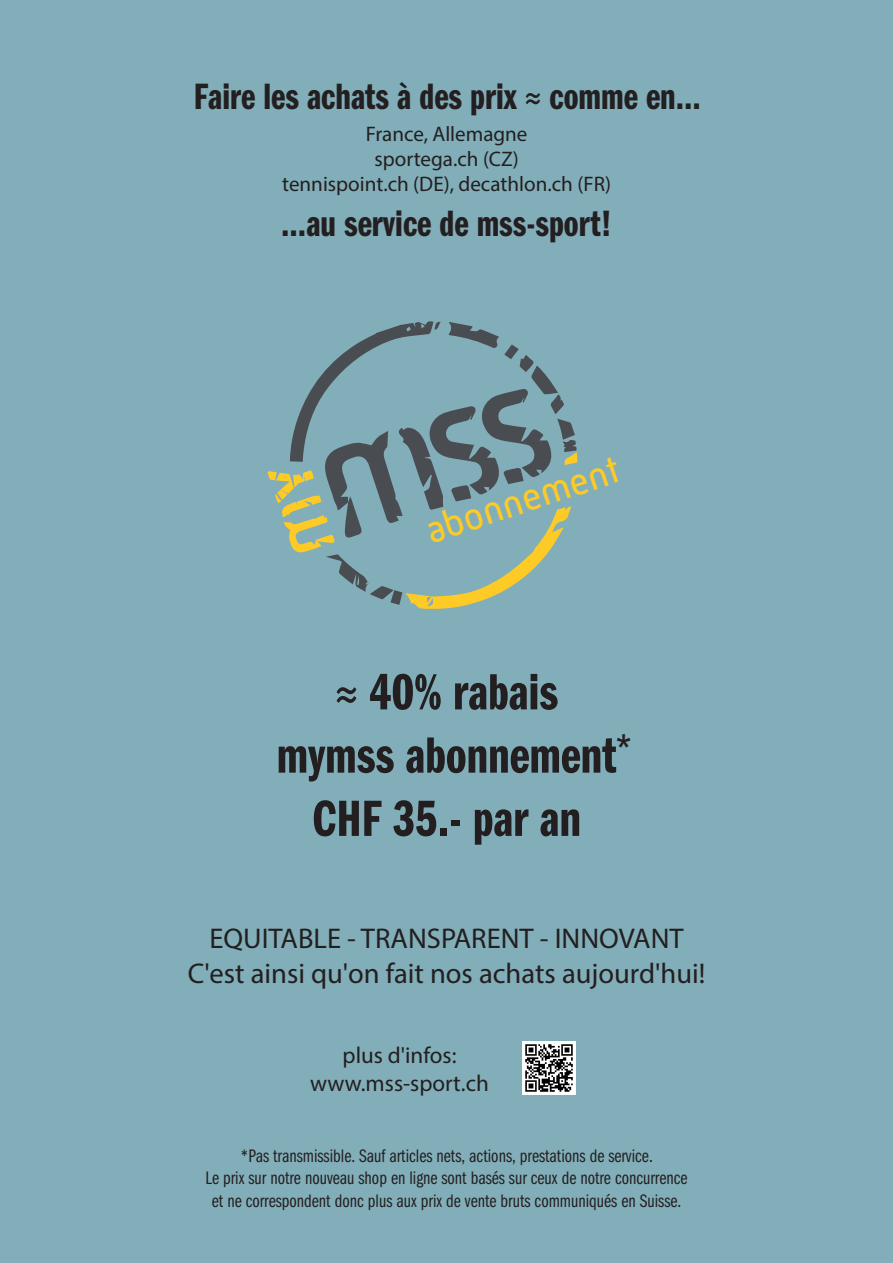
<style>
.page{position:relative;width:893px;height:1263px;background:#82aeb9}
.page>*{position:absolute;margin:0;border:0;box-sizing:border-box;transform-origin:0 0}
.t1{font:52.65px/63.3px "Franklin Gothic LT Pro Dm Cm";color:#231f20;text-align:center}
.t2{font:37.95px "Franklin Gothic LT Pro Dm Cm";color:#231f20}
.t3{font:37.95px "Mic 32 New";color:#feca26}
.t4{font:500 31.65px "Franklin Gothic";color:#231f20}
.t5{font:28.65px "Myriad Pro";color:#231f20}
.t6{font:23.1px/27.8px "Myriad Pro";color:#231f20;text-align:center}
.t7{font:21.15px/25.3px "Myriad Pro";color:#231f20;text-align:center}
.t8{font:18.75px/22.5px "Franklin Gothic LT Pro Bk Cm";color:#231f20;text-align:center}
</style>
<div class="page">
<svg style="left:268px;top:321px;width:310px;height:288px"></svg>
<img style="left:523px;top:1042px;width:52px;height:52px">
<h2 class="t2" style="left:194px;top:75px;width:508px">Faire les achats à des prix ≈ comme en...</h2>
<p class="t7" style="left:282px;top:121px;width:330px">France, Allemagne<br>sportega.ch (CZ)<br>tennispoint.ch (DE), decathlon.ch (FR)</p>
<h2 class="t2" style="left:281px;top:202px;width:332px">...au service de mss-sport!</h2>
<h2 class="t3" style="left:420px;top:510px;width:203px;rotate:-18deg">abonnement</h2>
<h1 class="t1" style="left:277px;top:661px;width:341px">≈ 40% rabais mymss abonnement<br>CHF 35.- par an</h1>
<h3 class="t4" style="left:614px;top:726px;width:20px">*</h3>
<h3 class="t5" style="left:209px;top:921px;width:476px">EQUITABLE - TRANSPARENT - INNOVANT</h3>
<h3 class="t5" style="left:188px;top:956px;width:519px">C'est ainsi qu'on fait nos achats aujourd'hui!</h3>
<p class="t6" style="left:310px;top:1041px;width:180px">plus d'infos: www.mss-sport.ch</p>
<p class="t8" style="left:206px;top:1144px;width:483px">*Pas transmissible. Sauf articles nets, actions, prestations de service.<br>Le prix sur notre nouveau shop en ligne sont basés sur ceux de notre concurrence et ne correspondent donc plus aux prix de vente bruts communiqués en Suisse.</p>
</div>
